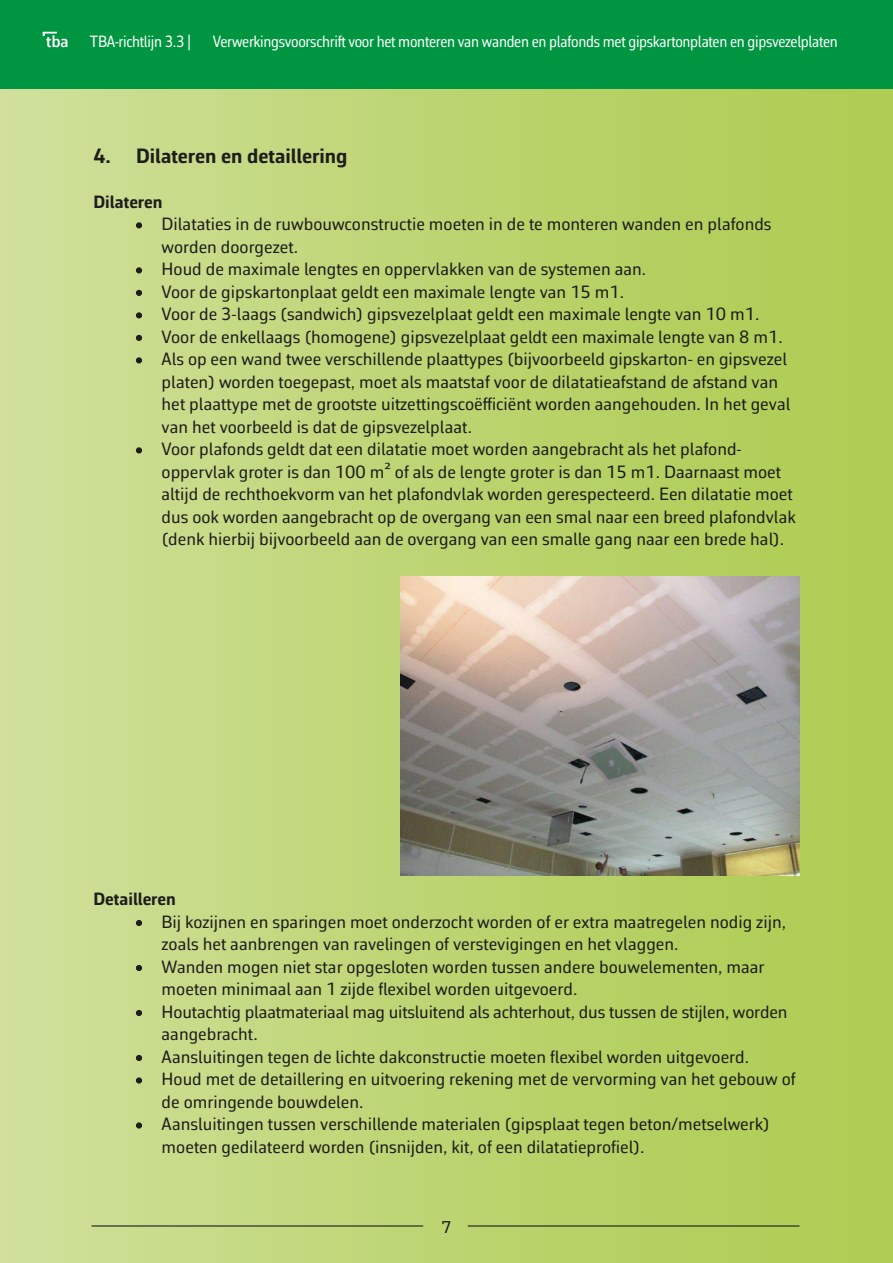
<style>
.page{position:relative;width:893px;height:1263px;background:#fff}
.page>*{position:absolute;margin:0;border:0;box-sizing:border-box;transform-origin:0 0}
.t1{font:700 21px "Corbeau Pro";color:#1d1d1b}
.t2{font:18px/22.5px "Corbeau Pro";color:#1d1d1b}
.t3{font:700 18px "Corbeau Pro";color:#1d1d1b}
.t4{font:17.25px "Corbeau Pro";color:#1d1d1b}
.t5{font:16.5px "Corbeau Pro";letter-spacing:-.02em;color:#fff;scale:.9 1}
</style>
<div class="page">
<div style="left:0;top:0;width:893px;height:1263px;background:linear-gradient(to right,#cedf99,#abca4e)"></div>
<div style="left:0;top:0;width:893px;height:88px;background:#009641"></div>
<svg style="left:43px;top:32px;width:24px;height:15px"></svg>
<svg style="left:136px;top:222px;width:6px;height:6px"></svg>
<svg style="left:136px;top:267px;width:6px;height:6px"></svg>
<svg style="left:136px;top:290px;width:6px;height:6px"></svg>
<svg style="left:136px;top:312px;width:6px;height:6px"></svg>
<svg style="left:136px;top:335px;width:6px;height:6px"></svg>
<svg style="left:136px;top:357px;width:6px;height:6px"></svg>
<svg style="left:136px;top:447px;width:6px;height:6px"></svg>
<svg style="left:136px;top:920px;width:6px;height:6px"></svg>
<svg style="left:136px;top:965px;width:6px;height:6px"></svg>
<svg style="left:136px;top:1010px;width:6px;height:6px"></svg>
<svg style="left:136px;top:1055px;width:6px;height:6px"></svg>
<svg style="left:136px;top:1077px;width:6px;height:6px"></svg>
<svg style="left:136px;top:1122px;width:6px;height:6px"></svg>
<hr style="left:92px;top:1225px;width:331px;height:1px;background:#1d1d1b">
<hr style="left:468px;top:1225px;width:331px;height:1px;background:#1d1d1b">
<img style="left:401px;top:576px;width:398px;height:299px">
<p class="t5" style="left:90px;top:30px;width:114px">TBA-richtlijn 3.3 |</p>
<p class="t5" style="left:213px;top:30px;width:696px">Verwerkingsvoorschrift voor het monteren van wanden en plafonds met gipskartonplaten en gipsvezelplaten</p>
<p class="t1" style="left:94px;top:141px;width:255px">4. Dilateren en detaillering</p>
<p class="t3" style="left:94px;top:189px;width:71px">Dilateren</p>
<p class="t2" style="left:162px;top:212px;width:611px;text-indent:-26px">• Dilataties in de ruwbouwconstructie moeten in de te monteren wanden en plafonds worden doorgezet.</p>
<p class="t2" style="left:136px;top:257px;width:512px">• Houd de maximale lengtes en oppervlakken van de systemen aan.</p>
<p class="t2" style="left:136px;top:280px;width:490px">• Voor de gipskartonplaat geldt een maximale lengte van 15 m1.</p>
<p class="t2" style="left:136px;top:302px;width:625px">• Voor de 3-laags (sandwich) gipsvezelplaat geldt een maximale lengte van 10 m1.</p>
<p class="t2" style="left:136px;top:325px;width:648px">• Voor de enkellaags (homogene) gipsvezelplaat geldt een maximale lengte van 8 m1.</p>
<p class="t2" style="left:136px;top:347px;width:652px">• Als op een wand twee verschillende plaattypes (bijvoorbeeld gipskarton- en gipsvezel</p>
<p class="t2" style="left:162px;top:370px;width:618px">platen) worden toegepast, moet als maatstaf voor de dilatatieafstand de afstand van</p>
<p class="t2" style="left:162px;top:392px;width:630px">het plaattype met de grootste uitzettingscoëfficiënt worden aangehouden. In het geval</p>
<p class="t2" style="left:162px;top:415px;width:312px">van het voorbeeld is dat de gipsvezelplaat.</p>
<p class="t2" style="left:136px;top:437px;width:607px">• Voor plafonds geldt dat een dilatatie moet worden aangebracht als het plafond-</p>
<p class="t2" style="left:162px;top:460px;width:636px">oppervlak groter is dan 100 m² of als de lengte groter is dan 15 m1. Daarnaast moet altijd de rechthoekvorm van het plafondvlak worden gerespecteerd. Een dilatatie moet dus ook worden aangebracht op de overgang van een smal naar een breed plafondvlak (denk hierbij bijvoorbeeld aan de overgang van een smalle gang naar een brede hal).</p>
<p class="t3" style="left:94px;top:887px;width:84px">Detailleren</p>
<p class="t2" style="left:162px;top:910px;width:626px;text-indent:-26px">• Bij kozijnen en sparingen moet onderzocht worden of er extra maatregelen nodig zijn, zoals het aanbrengen van ravelingen of verstevigingen en het vlaggen.</p>
<p class="t2" style="left:136px;top:955px;width:630px">• Wanden mogen niet star opgesloten worden tussen andere bouwelementen, maar</p>
<p class="t2" style="left:162px;top:977px;width:417px">moeten minimaal aan 1 zijde flexibel worden uitgevoerd.</p>
<p class="t2" style="left:162px;top:1000px;width:627px;text-indent:-26px">• Houtachtig plaatmateriaal mag uitsluitend als achterhout, dus tussen de stijlen, worden aangebracht.</p>
<p class="t2" style="left:136px;top:1045px;width:614px">• Aansluitingen tegen de lichte dakconstructie moeten flexibel worden uitgevoerd.</p>
<p class="t2" style="left:162px;top:1067px;width:636px;text-indent:-26px">• Houd met de detaillering en uitvoering rekening met de vervorming van het gebouw of de omringende bouwdelen.</p>
<p class="t2" style="left:136px;top:1112px;width:635px">• Aansluitingen tussen verschillende materialen (gipsplaat tegen beton/metselwerk)</p>
<p class="t2" style="left:162px;top:1135px;width:484px">moeten gedilateerd worden (insnijden, kit, of een dilatatieprofiel).</p>
<p class="t4" style="left:442px;top:1215px;width:11px">7</p>
</div>
